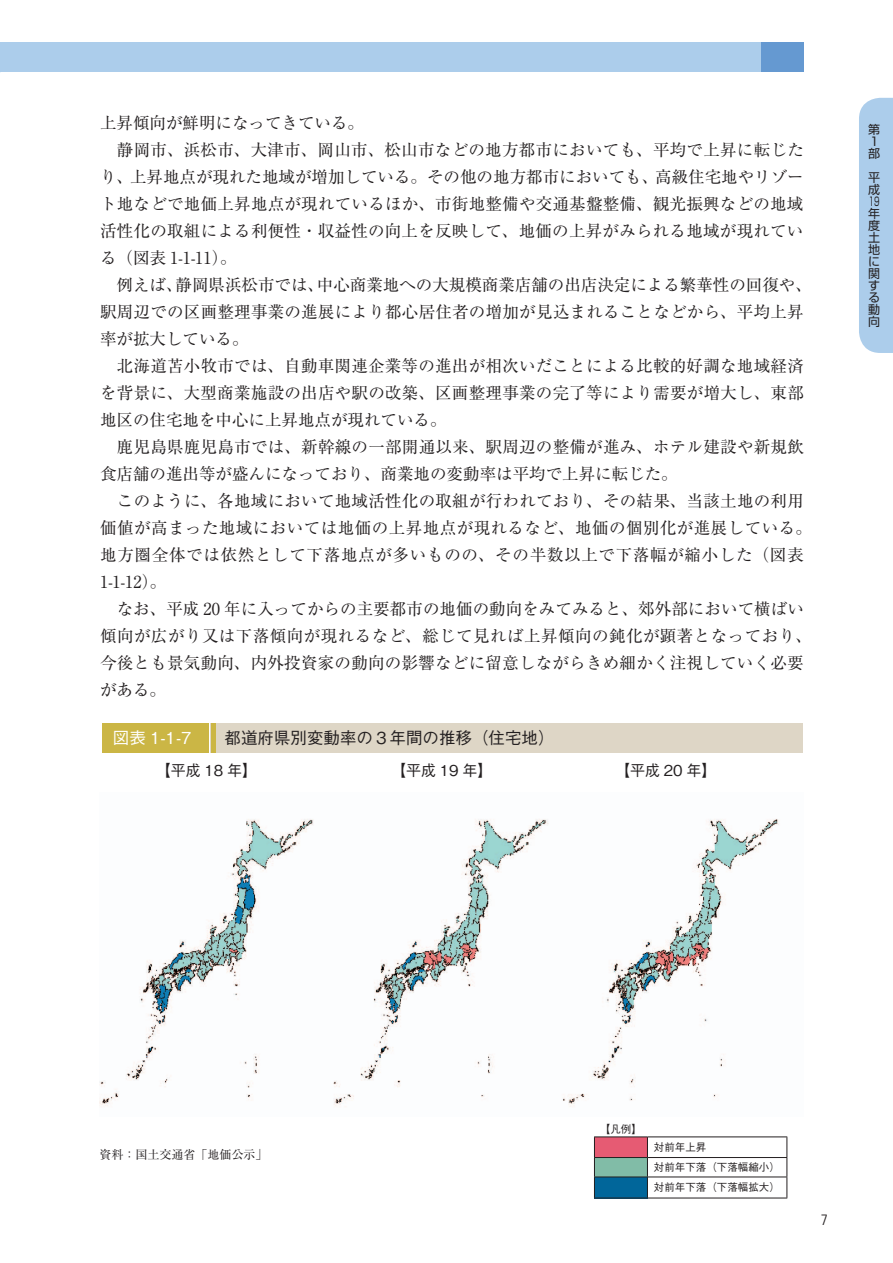
<style>
.page{position:relative;width:893px;height:1263px;background:#fff}
.page>*{position:absolute;margin:0;border:0;box-sizing:border-box;transform-origin:0 0}
.t1{font:16.5px/27px "Ryumin Pro Regular 90 pv RKSJ H";letter-spacing:.015em;color:#231f20}
.t2{font:16.5px "Gothic BBB Pro Medium 90 pv RKSJ H";color:#231f20}
.t3{font:15px "Gothic BBB Pro Medium 90 pv RKSJ H";color:#231f20}
.t4{font:300 condensed 15px "Zurich BT";color:#231f20}
.t5{font:12px/12px "Shin Go Pro Regular 90 pv RKSJ H";color:#231f20;text-align:justify}
.t6{font:12px "Ryumin Pro Regular 90 pv RKSJ H";color:#231f20}
.t7{font:10.5px/20.1px "Gothic BBB Pro Medium 90 pv RKSJ H";color:#231f20}
.s1{color:#fff}
</style>
<div class="page">
<div style="left:859px;top:98px;width:34px;height:255px;background:#accdeb"></div>
<div style="left:211px;top:723px;width:592px;height:30px;background:#ded6c6"></div>
<div style="left:102px;top:723px;width:107px;height:30px;background:#cbb645"></div>
<hr style="left:211px;top:723px;width:4px;height:30px;background:#cbb645">
<img style="left:99px;top:819px;width:680px;height:288px">
<div style="left:594px;top:1137px;width:53px;height:20px;background:#e65b73"></div>
<div style="left:594px;top:1157px;width:53px;height:20px;background:#81bca7"></div>
<div style="left:594px;top:1177px;width:53px;height:21px;background:#01669a"></div>
<hr style="left:594px;top:1136px;width:53px;height:1px;background:#231f20">
<hr style="left:647px;top:1136px;width:140px;height:1px;background:#231f20">
<hr style="left:594px;top:1157px;width:53px;height:1px;background:#231f20">
<hr style="left:647px;top:1157px;width:140px;height:1px;background:#231f20">
<hr style="left:594px;top:1176px;width:53px;height:1px;background:#231f20">
<svg style="left:594px;top:1137px;width:1px;height:60px"></svg>
<hr style="left:647px;top:1176px;width:140px;height:1px;background:#231f20">
<svg style="left:647px;top:1137px;width:1px;height:60px"></svg>
<svg style="left:786px;top:1137px;width:1px;height:60px"></svg>
<hr style="left:594px;top:1197px;width:193px;height:1px;background:#231f20">
<div style="left:0;top:43px;width:761px;height:29px;background:#accdeb"></div>
<div style="left:761px;top:43px;width:43px;height:29px;background:#6599d1"></div>
<p class="t1" style="left:100px;top:112px;width:713px">上昇傾向が鮮明になってきている。<br>　静岡市、浜松市、大津市、岡山市、松山市などの地方都市においても、平均で上昇に転じたり、上昇地点が現れた地域が増加している。その他の地方都市においても、高級住宅地やリゾート地などで地価上昇地点が現れているほか、市街地整備や交通基盤整備、観光振興などの地域活性化の取組による利便性・収益性の向上を反映して、地価の上昇がみられる地域が現れている（図表 1-1-11）。<br>　例えば、静岡県浜松市では、中心商業地への大規模商業店舗の出店決定による繁華性の回復や、駅周辺での区画整理事業の進展により都心居住者の増加が見込まれることなどから、平均上昇率が拡大している。<br>　北海道苫小牧市では、自動車関連企業等の進出が相次いだことによる比較的好調な地域経済を背景に、大型商業施設の出店や駅の改築、区画整理事業の完了等により需要が増大し、東部地区の住宅地を中心に上昇地点が現れている。<br>　鹿児島県鹿児島市では、新幹線の一部開通以来、駅周辺の整備が進み、ホテル建設や新規飲食店舗の進出等が盛んになっており、商業地の変動率は平均で上昇に転じた。<br>　このように、各地域において地域活性化の取組が行われており、その結果、当該土地の利用価値が高まった地域においては地価の上昇地点が現れるなど、地価の個別化が進展している。地方圏全体では依然として下落地点が多いものの、その半数以上で下落幅が縮小した（図表1-1-12）。<br>　なお、平成 20 年に入ってからの主要都市の地価の動向をみてみると、郊外部において横ばい傾向が広がり又は下落傾向が現れるなど、総じて見れば上昇傾向の鈍化が顕著となっており、今後とも景気動向、内外投資家の動向の影響などに留意しながらきめ細かく注視していく必要がある。</p>
<p class="t2" style="left:113px;top:732px;width:443px"><span class="s1">図表 1-1-7</span>　　都道府県別変動率の３年間の推移（住宅地）</p>
<p class="t3" style="left:156px;top:765px;width:103px">【平成 18 年】</p>
<p class="t3" style="left:391px;top:765px;width:103px">【平成 19 年】</p>
<p class="t3" style="left:615px;top:765px;width:103px">【平成 20 年】</p>
<p class="t5" style="left:868px;top:125px;width:13px">第1部</p>
<p class="t5" style="left:868px;top:173px;width:13px">平成19年度土地に関する動向</p>
<p class="t6" style="left:99px;top:1149px;width:169px">資料：国土交通省「地価公示」</p>
<p class="t7" style="left:600px;top:1120px;width:43px">【凡例】</p>
<p class="t7" style="left:654px;top:1138px;width:127px">対前年上昇<br>対前年下落（下落幅縮小）対前年下落（下落幅拡大）</p>
<p class="t4" style="left:821px;top:1210px;width:8px">7</p>
</div>
